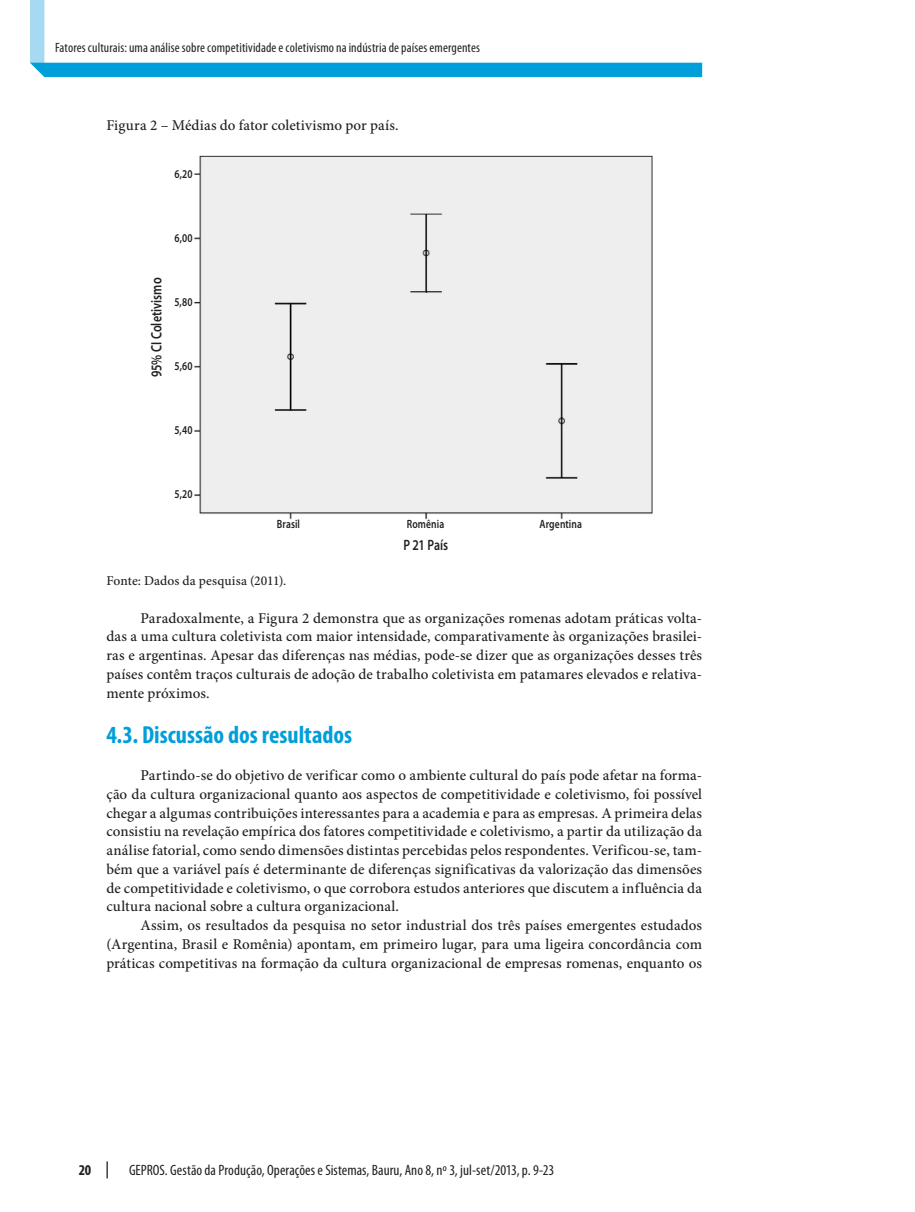
<style>
.page{position:relative;width:915px;height:1212px;background:#fff}
.page>*{position:absolute;margin:0;border:0;box-sizing:border-box;transform-origin:0 0}
.titulo_2{font:700 condensed 24.75px "Myriad Pro";color:#009fda}
.texto_corrido{font:500 15px/18.8px "Minion Pro";letter-spacing:.005em;color:#231f20;text-align:justify}
.t1{font:condensed 15px "Myriad Pro";color:#231f20}
.t2{font:600 15px "Myriad Pro";color:#231f20;scale:.8 1}
.t3{font:700 condensed 15px "Myriad Pro";color:#231f20}
.t4{font:condensed 13.5px "Myriad Pro";letter-spacing:.01em;color:#231f20}
.fonte{font:500 13.5px "Minion Pro";letter-spacing:.005em;color:#231f20}
.t5{font:600 12px "Myriad Pro";letter-spacing:.01em;color:#231f20;scale:.8 1}
</style>
<div class="page">
<svg style="left:30px;top:0;width:672px;height:77px"></svg>
<svg style="left:106px;top:1161px;width:2px;height:17px"></svg>
<div style="left:194px;top:155px;width:459px;height:365px;background:#eee"></div>
<p class="t4" style="left:55px;top:39px;width:426px">Fatores culturais: uma análise sobre competitividade e coletivismo na indústria de países emergentes</p>
<p class="texto_corrido" style="left:106px;top:116px;width:294px">Figura 2 – Médias do fator coletivismo por país.</p>
<p class="t5" style="left:174px;top:166px;width:24px">6,20</p>
<p class="t5" style="left:174px;top:230px;width:24px">6,00</p>
<p class="t2" style="left:147px;top:377px;width:126px;rotate:-90deg">95% CI Coletivismo</p>
<p class="t5" style="left:174px;top:294px;width:24px">5,80</p>
<p class="t5" style="left:174px;top:358px;width:24px">5,60</p>
<p class="t5" style="left:174px;top:422px;width:24px">5,40</p>
<p class="t5" style="left:174px;top:486px;width:24px">5,20</p>
<p class="t5" style="left:277px;top:516px;width:30px">Brasil</p>
<p class="t5" style="left:406px;top:516px;width:48px">Romênia</p>
<p class="t5" style="left:539px;top:516px;width:54px">Argentina</p>
<p class="t2" style="left:403px;top:535px;width:57px">P 21 País</p>
<p class="fonte" style="left:106px;top:572px;width:181px">Fonte: Dados da pesquisa (2011).</p>
<p class="texto_corrido" style="left:106px;top:608px;width:597px;text-indent:34px">Paradoxalmente, a Figura 2 demonstra que as organizações romenas adotam práticas volta&shy;das a uma cultura coletivista com maior intensidade, comparativamente às organizações brasilei&shy;ras e argentinas. Apesar das diferenças nas médias, pode-se dizer que as organizações desses três países contêm traços culturais de adoção de trabalho coletivista em patamares elevados e relativa&shy;mente próximos.</p>
<p class="titulo_2" style="left:106px;top:719px;width:247px">4.3. Discussão dos resultados</p>
<p class="texto_corrido" style="left:106px;top:766px;width:597px;text-indent:34px">Partindo-se do objetivo de verificar como o ambiente cultural do país pode afetar na forma&shy;ção da cultura organizacional quanto aos aspectos de competitividade e coletivismo, foi possível chegar a algumas contribuições interessantes para a academia e para as empresas. A primeira delas consistiu na revelação empírica dos fatores competitividade e coletivismo, a partir da utilização da análise fatorial, como sendo dimensões distintas percebidas pelos respondentes. Verificou-se, tam&shy;bém que a variável país é determinante de diferenças significativas da valorização das dimensões de competitividade e coletivismo, o que corrobora estudos anteriores que discutem a influência da cultura nacional sobre a cultura organizacional.</p>
<p class="texto_corrido" style="left:106px;top:916px;width:597px;text-indent:34px">Assim, os resultados da pesquisa no setor industrial dos três países emergentes estudados (Argentina, Brasil e Romênia) apontam, em primeiro lugar, para uma ligeira concordância com práticas competitivas na formação da cultura organizacional de empresas romenas, enquanto os</p>
<p class="t3" style="left:79px;top:1161px;width:14px">20</p>
<p class="t1" style="left:129px;top:1161px;width:426px">GEPROS. Gestão da Produção, Operações e Sistemas, Bauru, Ano 8, nº 3, jul-set/2013, p. 9-23</p>
</div>
